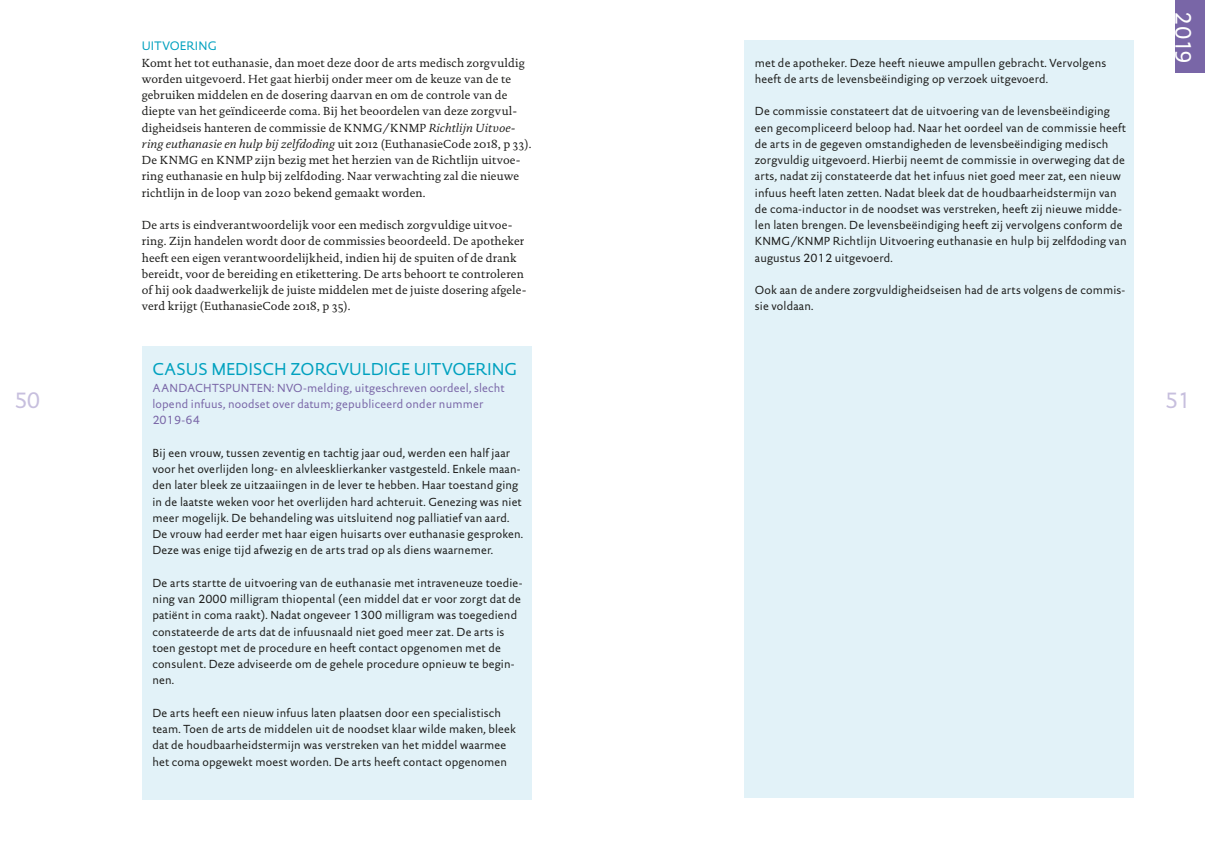
<style>
.page{position:relative;width:1205px;height:851px;background:#fff}
.page>*{position:absolute;margin:0;border:0;box-sizing:border-box;transform-origin:0 0}
.t1{font:22.5px "DTL Documenta Sans TOT";color:#fff}
.t2{font:22.5px "DTL Documenta Sans TOT";color:#c7bfde}
.t3{font:17.5px "DTL Documenta Sans TOT";color:#00a1bf}
.t4{font:12.5px "DTL Documenta Sans TOT";letter-spacing:.01em;color:#00a1bf}
.t5{font:11.88px/16.2px "DTL Documenta Sans TOT";letter-spacing:.015em;color:#1d1d1b}
.t6{font:11.88px/16.2px "DTL Documenta TOT";letter-spacing:.01em;color:#1d1d1b}
.t7{font:11.88px/16.2px "DTL Documenta Sans TOT";letter-spacing:.015em;color:#7966a7}
.s1{font-style:italic}
</style>
<div class="page">
<div style="left:1175px;top:0;width:30px;height:73px;background:#7966a7"></div>
<div style="left:142px;top:345px;width:389px;height:454px;background:#e2f2f8"></div>
<div style="left:744px;top:41px;width:390px;height:756px;background:#e2f2f8"></div>
<p class="t4" style="left:142px;top:38px;width:76px">UITVOERING</p>
<p class="t6" style="left:142px;top:54px;width:391px">Komt het tot euthanasie, dan moet deze door de arts medisch zorgvuldig worden uitgevoerd. Het gaat hierbij onder meer om de keuze van de te gebruiken middelen en de dosering daarvan en om de controle van de diepte van het geïndiceerde coma. Bij het beoordelen van deze zorgvul&shy;digheidseis hanteren de commissie de KNMG/KNMP <span class="s1">Richtlijn Uitvoe&shy;ring euthanasie en hulp bij zelfdoding</span> uit 2012 (EuthanasieCode 2018, p 33).<br>De KNMG en KNMP zijn bezig met het herzien van de Richtlijn uitvoe&shy;ring euthanasie en hulp bij zelfdoding. Naar verwachting zal die nieuwe richtlijn in de loop van 2020 bekend gemaakt worden.</p>
<p class="t6" style="left:142px;top:217px;width:386px">De arts is eindverantwoordelijk voor een medisch zorgvuldige uitvoe&shy;ring. Zijn handelen wordt door de commissies beoordeeld. De apotheker heeft een eigen verantwoordelijkheid, indien hij de spuiten of de drank bereidt, voor de bereiding en etikettering. De arts behoort te controleren of hij ook daadwerkelijk de juiste middelen met de juiste dosering afgele&shy;verd krijgt (EuthanasieCode 2018, p 35).</p>
<p class="t5" style="left:755px;top:54px;width:353px">met de apotheker. Deze heeft nieuwe ampullen gebracht. Vervolgens heeft de arts de levensbeëindiging op verzoek uitgevoerd.</p>
<p class="t5" style="left:755px;top:103px;width:373px">De commissie constateert dat de uitvoering van de levensbeëindiging een gecompliceerd beloop had. Naar het oordeel van de commissie heeft de arts in de gegeven omstandigheden de levensbeëindiging medisch zorgvuldig uitgevoerd. Hierbij neemt de commissie in overweging dat de arts, nadat zij constateerde dat het infuus niet goed meer zat, een nieuw infuus heeft laten zetten. Nadat bleek dat de houdbaarheidstermijn van de coma-inductor in de noodset was verstreken, heeft zij nieuwe midde&shy;len laten brengen. De levensbeëindiging heeft zij vervolgens conform de KNMG/KNMP Richtlijn Uitvoering euthanasie en hulp bij zelfdoding van augustus 2012 uitgevoerd.</p>
<p class="t5" style="left:755px;top:282px;width:372px">Ook aan de andere zorgvuldigheidseisen had de arts volgens de commis&shy;sie voldaan.</p>
<h1 class="t1" style="left:1197px;top:11px;width:55px;rotate:90deg">2019</h1>
<h2 class="t3" style="left:152px;top:359px;width:366px">CASUS MEDISCH ZORGVULDIGE UITVOERING</h2>
<p class="t7" style="left:152px;top:379px;width:354px">AANDACHTSPUNTEN: NVO-melding, uitgeschreven oordeel, slecht lopend infuus, noodset over datum; gepubliceerd onder nummer<br>2019-64</p>
<p class="t5" style="left:152px;top:444px;width:372px">Bij een vrouw, tussen zeventig en tachtig jaar oud, werden een half jaar voor het overlijden long- en alvleesklierkanker vastgesteld. Enkele maan&shy;den later bleek ze uitzaaiingen in de lever te hebben. Haar toestand ging in de laatste weken voor het overlijden hard achteruit. Genezing was niet meer mogelijk. De behandeling was uitsluitend nog palliatief van aard.<br>De vrouw had eerder met haar eigen huisarts over euthanasie gesproken.<br>Deze was enige tijd afwezig en de arts trad op als diens waarnemer.</p>
<p class="t5" style="left:152px;top:574px;width:372px">De arts startte de uitvoering van de euthanasie met intraveneuze toedie&shy;ning van 2000 milligram thiopental (een middel dat er voor zorgt dat de patiënt in coma raakt). Nadat ongeveer 1300 milligram was toegediend constateerde de arts dat de infuusnaald niet goed meer zat. De arts is toen gestopt met de procedure en heeft contact opgenomen met de consulent. Deze adviseerde om de gehele procedure opnieuw te begin&shy;nen.</p>
<p class="t5" style="left:152px;top:704px;width:365px">De arts heeft een nieuw infuus laten plaatsen door een specialistisch team. Toen de arts de middelen uit de noodset klaar wilde maken, bleek dat de houdbaarheidstermijn was verstreken van het middel waarmee het coma opgewekt moest worden. De arts heeft contact opgenomen</p>
<h1 class="t2" style="left:14px;top:386px;width:27px">50</h1>
<h1 class="t2" style="left:1165px;top:386px;width:27px">51</h1>
</div>
